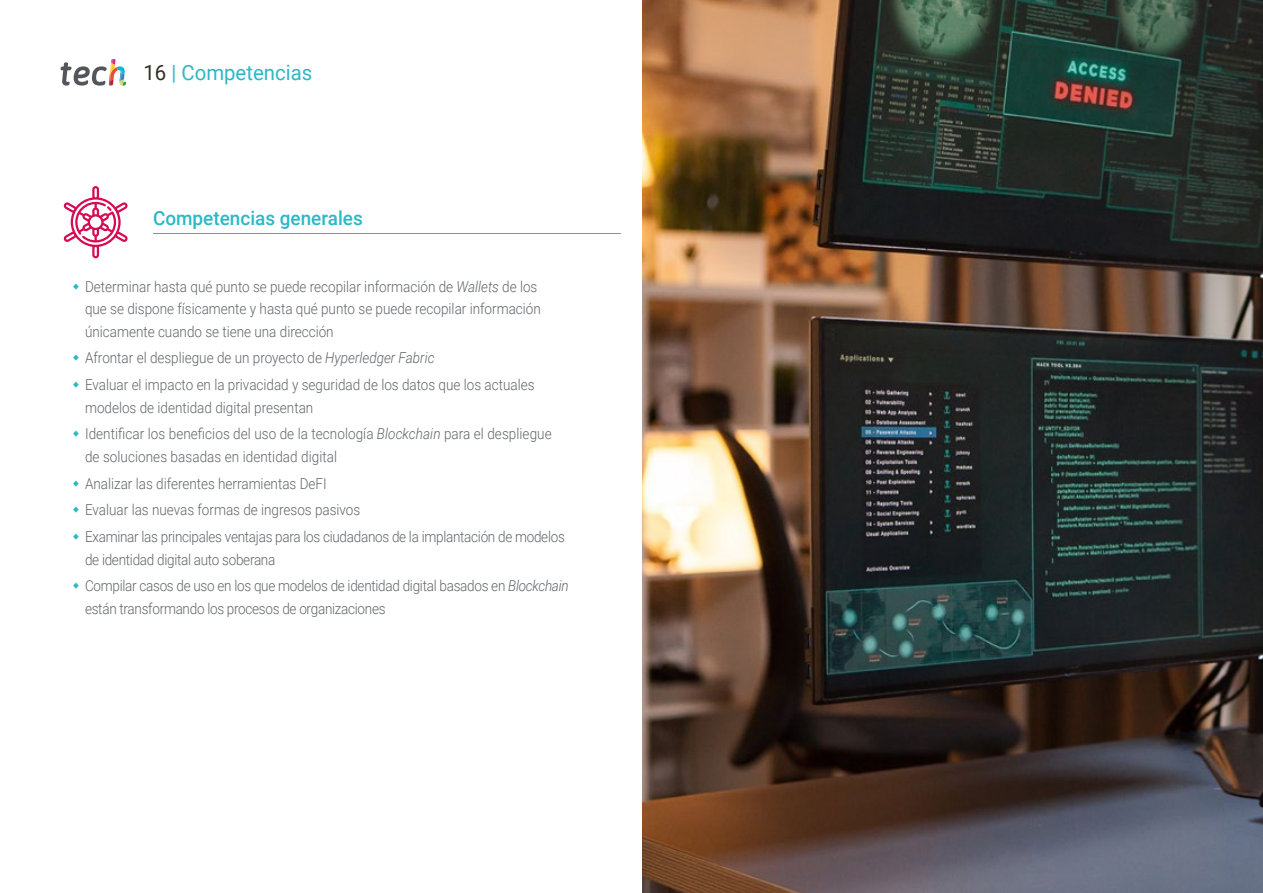
<style>
.page{position:relative;width:1263px;height:893px;background:#fff}
.page>*{position:absolute;margin:0;border:0;box-sizing:border-box;transform-origin:0 0}
.t1{font:21px "Roboto";color:#2db8c5}
.t2{font:500 19.5px "Roboto";color:#2db8c5}
.t3{font:300 15px/26.7px "Roboto";color:#61646a;scale:.9 1}
.t4{font:300 15px/26.7px "Roboto";letter-spacing:-.02em;color:#61646a;scale:.9 1}
.s1{color:#312e20}
.s2{font-style:italic}
</style>
<div class="page">
<hr style="left:153px;top:233px;width:468px;height:1px;background:#2db8c5">
<svg style="left:63px;top:186px;width:65px;height:72px"></svg>
<svg style="left:61px;top:59px;width:65px;height:27px"></svg>
<img style="left:642px;top:0;width:621px;height:893px">
<h1 class="t1" style="left:144px;top:57px;width:170px"><span class="s1">16</span> | Competencias</h1>
<h2 class="t2" style="left:153px;top:205px;width:211px">Competencias generales</h2>
<p class="t3" style="left:85px;top:274px;width:508px;line-height:22.5px">Determinar hasta qué punto se puede recopilar información de <span class="s2">Wallets</span> de los que se dispone físicamente y hasta qué punto se puede recopilar información únicamente cuando se tiene una dirección</p>
<p class="t3" style="left:85px;top:344px;width:501px">Afrontar el despliegue de un proyecto de <span class="s2">Hyperledger Fabric<br></span>Evaluar el impacto en la privacidad y seguridad de los datos que los actuales</p>
<p class="t3" style="left:85px;top:393px;width:520px">modelos de identidad digital presentan<br>Identificar los beneficios del uso de la tecnología <span class="s2">Blockchain</span> para el despliegue</p>
<p class="t3" style="left:85px;top:443px;width:535px">de soluciones basadas en identidad digital<br>Analizar las diferentes herramientas DeFI<br>Evaluar las nuevas formas de ingresos pasivos<br>Examinar las principales ventajas para los ciudadanos de la implantación de modelos</p>
<p class="t4" style="left:85px;top:545px;width:539px">de identidad digital auto soberana<br>Compilar casos de uso en los que modelos de identidad digital basados en <span class="s2">Blockchain</span></p>
<p class="t4" style="left:85px;top:595px;width:335px">están transformando los procesos de organizaciones</p>
</div>
